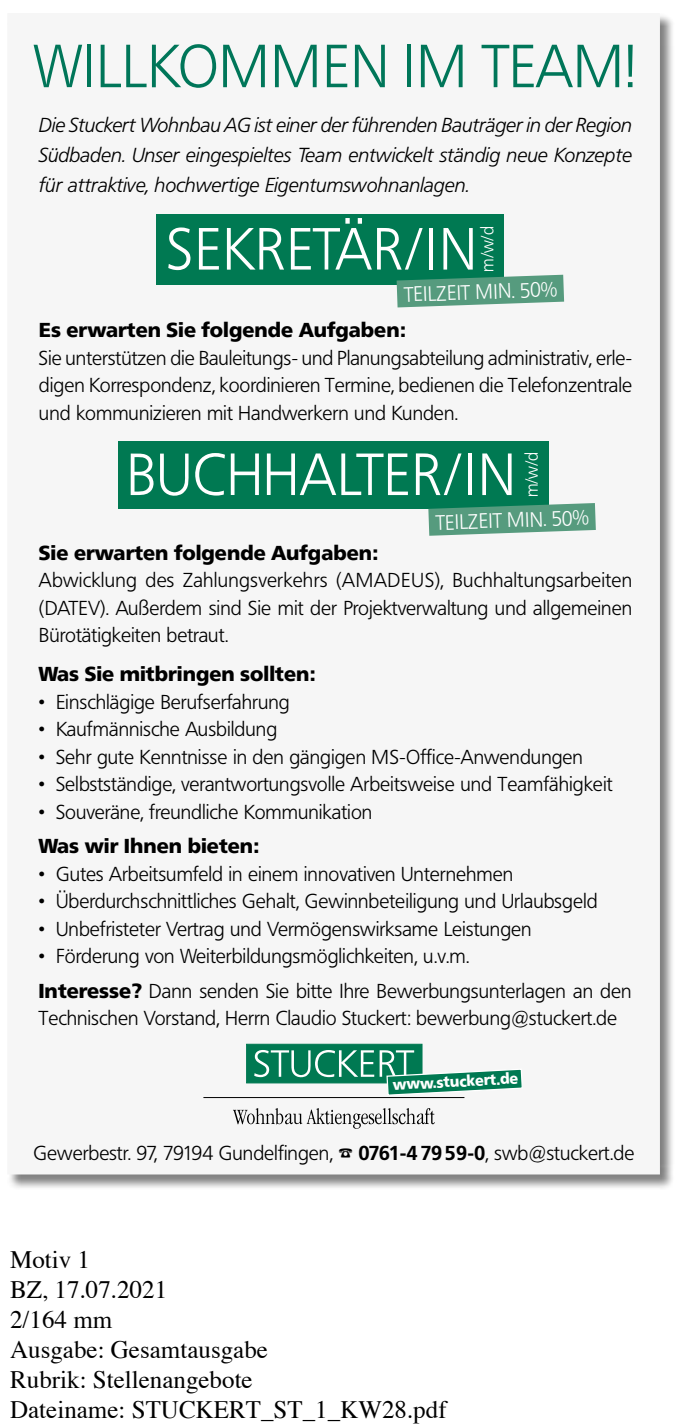
<style>
.page{position:relative;width:680px;height:1428px;background:#fff}
.page>*{position:absolute;margin:0;border:0;box-sizing:border-box;transform-origin:0 0}
.t1{font:300 60px "Frutiger BQ";letter-spacing:.01em;color:#007659;scale:.95 1}
.t2{font:300 58.75px "Frutiger BQ";letter-spacing:.02em;color:#fff;scale:.95 1}
.t3{font:25px/30px "Times";color:#000}
.t4{font:300 20.75px "Frutiger BQ";color:#fff;scale:.95 1}
.t5{font:300 20px/27.5px "Frutiger BQ";color:#000;text-align:justify}
.t6{font:italic 300 20px/30px "Frutiger BQ";color:#000;text-align:justify}
.t7{font:900 20px "Frutiger BQ";color:#000}
.t8{font:300 17.5px "Frutiger BQ";color:#fff;scale:.95 1}
.t9{font:900 15px "Frutiger BQ";color:#fff;scale:.95 1}
.s1{font-weight:900}
.s2{font-weight:700}
</style>
<div class="page">
<div style="left:7px;top:13px;width:667px;height:1175px;background:#000;opacity:.5"></div>
<div style="left:7px;top:13px;width:652px;height:1161px;background:#f6f6f6"></div>
<div style="left:246px;top:1043px;width:176px;height:40px;background:#007952;border:1px solid #007952"></div>
<svg style="left:233px;top:1108px;width:201px;height:20px"></svg>
<hr style="left:203px;top:1097px;width:261px;height:1px;background:#000">
<svg style="left:254px;top:1049px;width:268px;height:46px"></svg>
<div style="left:156px;top:214px;width:347px;height:71px;background:#007952"></div>
<svg style="left:396px;top:275px;width:168px;height:32px;background:#5ea085"></svg>
<div style="left:118px;top:441px;width:430px;height:67px;background:#007952"></div>
<svg style="left:428px;top:503px;width:167px;height:32px;background:#5b9f83"></svg>
<h1 class="t1" style="left:34px;top:32px;width:634px">Willkommen im Team!</h1>
<p class="t6" style="left:39px;top:110px;width:594px">Die Stuckert Wohnbau AG ist einer der führenden Bauträger in der Region Südbaden. Unser eingespieltes Team entwickelt ständig neue Konzepte für attraktive, hochwertige Eigentumswohnanlagen.</p>
<h2 class="t2" style="left:167px;top:215px;width:327px">SekretÄr/iN</h2>
<p class="t4" style="left:403px;top:282px;width:163px;rotate:-2deg">Teilzeit MIN . 50%</p>
<p class="t8" style="left:477px;top:271px;width:49px;rotate:-90deg">m/w/d</p>
<p class="t7" style="left:39px;top:318px;width:368px">Es erwarten Sie folgende Aufgaben:</p>
<p class="t5" style="left:39px;top:344px;width:594px">Sie unterstützen die Bauleitungs- und Planungsabteilung administrativ, erle&shy;digen Korrespondenz, koordinieren Termine, bedienen die Telefonzentrale und kommunizieren mit Handwerkern und Kunden.</p>
<h2 class="t2" style="left:127px;top:440px;width:410px">BUCHHALTER/i N</h2>
<p class="t4" style="left:435px;top:510px;width:163px;rotate:-2deg">Teilzeit MIN . 50%</p>
<p class="t8" style="left:521px;top:497px;width:49px;rotate:-90deg">m/w/d</p>
<p class="t7" style="left:39px;top:540px;width:340px">Sie erwarten folgende Aufgaben:</p>
<p class="t5" style="left:39px;top:566px;width:594px">Abwicklung des Zahlungsverkehrs (AMADEUS), Buchhaltungsarbeiten (DATEV). Außerdem sind Sie mit der Projektverwaltung und allgemeinen Bürotätigkeiten betraut.</p>
<p class="t7" style="left:38px;top:662px;width:278px">Was Sie mitbringen sollten:</p>
<p class="t5" style="left:38px;top:688px;width:253px">• Einschlägige Berufserfahrung</p>
<p class="t5" style="left:38px;top:715px;width:240px">• Kaufmännische Ausbildung</p>
<p class="t5" style="left:38px;top:743px;width:546px">• Sehr gute Kenntnisse in den gängigen MS-Office-Anwendungen</p>
<p class="t5" style="left:38px;top:770px;width:575px">• Selbstständige, verantwortungsvolle Arbeitsweise und Teamfähigkeit</p>
<p class="t5" style="left:38px;top:798px;width:335px">• Souveräne, freundliche Kommunikation</p>
<p class="t7" style="left:38px;top:834px;width:222px">Was wir Ihnen bieten:</p>
<p class="t5" style="left:38px;top:860px;width:476px">• Gutes Arbeitsumfeld in einem innovativen Unternehmen</p>
<p class="t5" style="left:38px;top:887px;width:560px">• Überdurchschnittliches Gehalt, Gewinnbeteiligung und Urlaubsgeld</p>
<p class="t5" style="left:38px;top:915px;width:494px">• Unbefristeter Vertrag und Vermögenswirksame Leistungen</p>
<p class="t5" style="left:38px;top:939px;width:594px;line-height:34.5px">• Förderung von Weiterbildungsmöglichkeiten, u.v.m.<br><span class="s1">Interesse?</span> Dann senden Sie bitte Ihre Bewerbungsunterlagen an den</p>
<p class="t5" style="left:38px;top:1005px;width:580px">Technischen Vorstand, Herrn Claudio Stuckert: bewerbung@stuckert.de</p>
<p class="t9" style="left:392px;top:1075px;width:133px;rotate:-3deg">www.stuckert.de</p>
<p class="t5" style="left:33px;top:1139px;width:602px">Gewerbestr. 97, 79194 Gundelfingen, ☎ <span class="s2">0761-47959-0</span>, swb@stuckert.de</p>
<p class="t3" style="left:10px;top:1243px;width:438px">Motiv 1<br>BZ, 17.07.2021<br>2/164 mm<br>Ausgabe: Gesamtausgabe<br>Rubrik: Stellenangebote<br>Dateiname: STUCKERT_ST_1_KW28.pdf</p>
</div>
